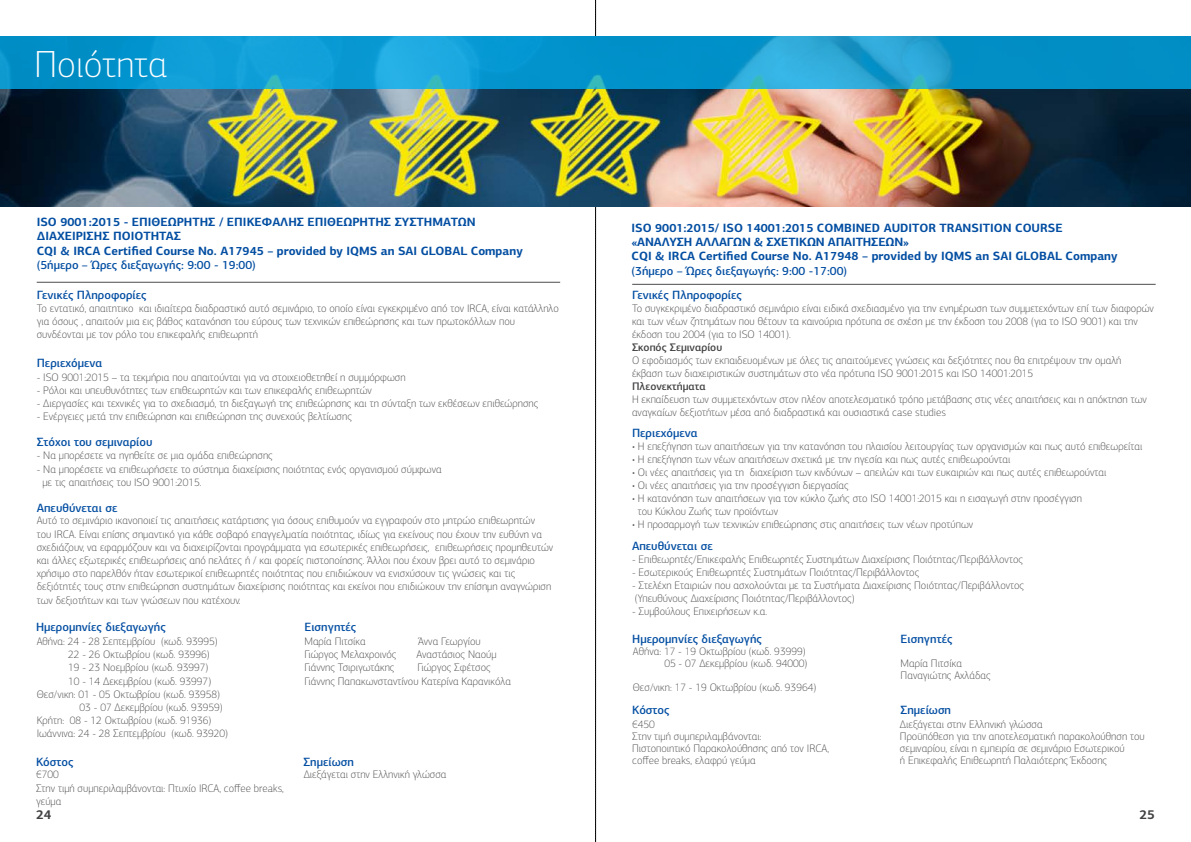
<style>
.page{position:relative;width:1191px;height:842px;background:#fff}
.page>*{position:absolute;margin:0;border:0;box-sizing:border-box;transform-origin:0 0}
.t1{font:100 38px "PF Centro Sans Pro";color:#fff}
.t2{font:700 13px "PF Centro Sans Pro";color:#414042}
.t3{font:700 12px/14.4px "PF Centro Sans Pro";color:#034ea2}
.t4{font:500 12px "PF Centro Sans Pro";color:#034ea2}
.t5{font:100 11px/13.2px "PF Centro Sans Pro";color:#414042}
.t6{font:500 11px "PF Centro Sans Pro";color:#414042}
</style>
<div class="page">
<svg style="left:595px;top:0;width:1px;height:842px"></svg>
<img style="left:0;top:89px;width:1191px;height:118px">
<svg style="left:0;top:36px;width:1191px;height:53px;background:#0d99cf"></svg>
<hr style="left:37px;top:282px;width:523px;height:1px;background:#4d4d4f">
<hr style="left:632px;top:284px;width:523px;height:1px;background:#4d4d4f">
<h1 class="t1" style="left:34px;top:42px;width:135px">Ποιότητα</h1>
<p class="t3" style="left:37px;top:214px;width:487px">ISO 9001:2015 - ΕΠΙΘΕΩΡΗΤΗΣ / ΕΠΙΚΕΦΑΛΗΣ ΕΠΙΘΕΩΡΗΤΗΣ ΣΥΣΤΗΜΑΤΩΝ<br>ΔΙΑΧΕΙΡΙΣΗΣ ΠΟΙΟΤΗΤΑΣ<br>CQI &amp; IRCA Certified Course No. A17945 – provided by IQMS an SAI GLOBAL Company</p>
<p class="t4" style="left:37px;top:258px;width:221px">(5ήμερο – Ώρες διεξαγωγής: 9:00 - 19:00)</p>
<p class="t5" style="left:37px;top:301px;width:523px">Το εντατικό, απαιτητικο και ιδιαίτερα διαδραστικό αυτό σεμινάριο, το οποίο είναι εγκεκριμένο από τον IRCA, είναι κατάλληλο για όσους , απαιτούν μια εις βάθος κατανόηση του εύρους των τεχνικών επιθεώρησης και των πρωτοκόλλων που συνδέονται με τον ρόλο του επικεφαλής επιθεωρητή</p>
<p class="t4" style="left:37px;top:287px;width:111px">Γενικές Πληροφορίες</p>
<p class="t4" style="left:37px;top:356px;width:67px">Περιεχόμενα</p>
<p class="t5" style="left:37px;top:370px;width:370px">- ISO 9001:2015 – τα τεκμήρια που απαιτούνται για να στοιχειοθετηθεί η συμμόρφωση</p>
<p class="t5" style="left:37px;top:384px;width:337px">- Ρόλοι και υπευθυνότητες των επιθεωρητών και των επικεφαλής επιθεωρητών</p>
<p class="t5" style="left:37px;top:397px;width:503px">- Διεργασίες και τεχνικές για το σχεδιασμό, τη διεξαγωγή της επιθεώρησης και τη σύνταξη των εκθέσεων επιθεώρησης</p>
<p class="t5" style="left:37px;top:410px;width:317px">- Ενέργειες μετά την επιθεώρηση και επιθεώρηση της συνεχούς βελτίωσης</p>
<p class="t4" style="left:37px;top:435px;width:117px">Στόχοι του σεμιναρίου</p>
<p class="t5" style="left:37px;top:449px;width:238px">- Να μπορέσετε να ηγηθείτε σε μια ομάδα επιθεώρησης</p>
<p class="t5" style="left:42px;top:462px;width:401px;text-indent:-6px">- Να μπορέσετε να επιθεωρήσετε το σύστημα διαχείρισης ποιότητας ενός οργανισμού σύμφωνα με τις απαιτήσεις του ISO 9001:2015.</p>
<p class="t4" style="left:37px;top:500px;width:82px">Απευθύνεται σε</p>
<p class="t5" style="left:37px;top:514px;width:518px">Αυτό το σεμινάριο ικανοποιεί τις απαιτήσεις κατάρτισης για όσους επιθυμούν να εγγραφούν στο μητρώο επιθεωρητών<br>του IRCA. Είναι επίσης σημαντικό για κάθε σοβαρό επαγγελματία ποιότητας, ιδίως για εκείνους που έχουν την ευθύνη να σχεδιάζουν, να εφαρμόζουν και να διαχειρίζονται προγράμματα για εσωτερικές επιθεωρήσεις, επιθεωρήσεις προμηθευτών και άλλες εξωτερικές επιθεωρήσεις από πελάτες ή / και φορείς πιστοποίησης. Άλλοι που έχουν βρει αυτό το σεμινάριο χρήσιμο στο παρελθόν ήταν εσωτερικοί επιθεωρητές ποιότητας που επιδιώκουν να ενισχύσουν τις γνώσεις και τις δεξιότητές τους στην επιθεώρηση συστημάτων διαχείρισης ποιότητας και εκείνοι που επιδιώκουν την επίσημη αναγνώριση των δεξιοτήτων και των γνώσεων που κατέχουν.</p>
<p class="t4" style="left:36px;top:619px;width:131px">Ημερομηνίες διεξαγωγής</p>
<p class="t5" style="left:37px;top:635px;width:183px">Αθήνα: 24 - 28 Σεπτεμβρίου (κωδ. 93995)</p>
<p class="t5" style="left:68px;top:648px;width:143px">22 - 26 Οκτωβρίου (κωδ. 93996)</p>
<p class="t5" style="left:68px;top:661px;width:142px">19 - 23 Νοεμβρίου (κωδ. 93997)</p>
<p class="t5" style="left:68px;top:674px;width:144px">10 - 14 Δεκεμβρίου (κωδ. 93997)</p>
<p class="t5" style="left:37px;top:688px;width:185px">Θεσ/νικη: 01 - 05 Οκτωβρίου (κωδ. 93958)</p>
<p class="t5" style="left:80px;top:701px;width:144px">03 - 07 Δεκεμβρίου (κωδ. 93959)</p>
<p class="t5" style="left:37px;top:714px;width:176px">Κρήτη: 08 - 12 Οκτωβρίου (κωδ. 91936)</p>
<p class="t5" style="left:37px;top:727px;width:193px">Ιωάννινα: 24 - 28 Σεπτεμβρίου (κωδ. 93920)</p>
<p class="t4" style="left:304px;top:619px;width:53px">Εισηγητές</p>
<p class="t5" style="left:304px;top:635px;width:63px">Μαρία Πιτσίκα</p>
<p class="t5" style="left:418px;top:635px;width:64px">Άννα Γεωργίου</p>
<p class="t5" style="left:304px;top:648px;width:93px">Γιώργος Μελαχροινός</p>
<p class="t5" style="left:416px;top:648px;width:82px">Αναστάσιος Ναούμ</p>
<p class="t5" style="left:304px;top:661px;width:92px">Γιάννης Τσιριγωτάκης</p>
<p class="t5" style="left:304px;top:661px;width:208px;text-indent:113px">Γιώργος Σφέτσος<br>Γιάννης Παπακωνσταντίνου Κατερίνα Καρανικόλα</p>
<p class="t4" style="left:303px;top:755px;width:52px">Σημείωση</p>
<p class="t4" style="left:36px;top:755px;width:39px">Κόστος</p>
<p class="t5" style="left:36px;top:768px;width:249px">€700<br>Στην τιμή συμπεριλαμβάνονται: Πτυχίο IRCA, coffee breaks, γεύμα</p>
<p class="t5" style="left:304px;top:768px;width:144px">Διεξάγεται στην Ελληνική γλώσσα</p>
<p class="t3" style="left:631px;top:220px;width:487px">ISO 9001:2015/ ISO 14001:2015 COMBINED AUDITOR TRANSITION COURSE «ΑΝΆΛΥΣΗ ΑΛΛΑΓΏΝ &amp; ΣΧΕΤΙΚΏΝ ΑΠΑΙΤΉΣΕΩΝ»<br>CQI &amp; IRCA Certified Course No. A17948 – provided by IQMS an SAI GLOBAL Company</p>
<p class="t4" style="left:631px;top:263px;width:217px">(3ήμερο – Ώρες διεξαγωγής: 9:00 -17:00)</p>
<p class="t4" style="left:632px;top:287px;width:111px">Γενικές Πληροφορίες</p>
<p class="t5" style="left:632px;top:302px;width:523px">Το συγκεκριμένο διαδραστικό σεμινάριο είναι ειδικά σχεδιασμένο για την ενημέρωση των συμμετεχόντων επί των διαφορών και των νέων ζητημάτων που θέτουν τα καινούρια πρότυπα σε σχέση με την έκδοση του 2008 (για το ISO 9001) και την έκδοση του 2004 (για το ISO 14001).</p>
<p class="t6" style="left:632px;top:340px;width:92px">Σκοπός Σεμιναρίου</p>
<p class="t5" style="left:632px;top:354px;width:491px">Ο εφοδιασμός των εκπαιδευομένων με όλες τις απαιτούμενες γνώσεις και δεξιότητες που θα επιτρέψουν την ομαλή έκβαση των διαχειριστικών συστημάτων στο νέα πρότυπα ISO 9001:2015 και ISO 14001:2015</p>
<p class="t6" style="left:632px;top:379px;width:75px">Πλεονεκτήματα</p>
<p class="t5" style="left:632px;top:393px;width:516px">Η εκπαίδευση των συμμετεχόντων στον πλέον αποτελεσματικό τρόπο μετάβασης στις νέες απαιτήσεις και η απόκτηση των αναγκαίων δεξιοτήτων μέσα από διαδραστικά και ουσιαστικά case studies</p>
<p class="t4" style="left:632px;top:426px;width:67px">Περιεχόμενα</p>
<p class="t5" style="left:632px;top:440px;width:512px">• Η επεξήγηση των απαιτήσεων για την κατανόηση του πλαισίου λειτουργίας των οργανισμών και πως αυτό επιθεωρείται</p>
<p class="t5" style="left:632px;top:453px;width:380px">• Η επεξήγηση των νέων απαιτήσεων σχετικά με την ηγεσία και πως αυτές επιθεωρούνται</p>
<p class="t5" style="left:632px;top:466px;width:476px">• Oι νέες απαιτήσεις για τη διαχείριση των κινδύνων – απειλών και των ευκαιριών και πως αυτές επιθεωρούνται</p>
<p class="t5" style="left:632px;top:479px;width:218px">• Oι νέες απαιτήσεις για την προσέγγιση διεργασίας</p>
<p class="t5" style="left:637px;top:492px;width:446px;text-indent:-6px">• Η κατανόηση των απαιτήσεων για τον κύκλο ζωής στο ISO 14001:2015 και η εισαγωγή στην προσέγγιση του Κύκλου Ζωής των προϊόντων</p>
<p class="t5" style="left:632px;top:518px;width:343px">• Η προσαρμογή των τεχνικών επιθεώρησης στις απαιτήσεις των νέων προτύπων</p>
<p class="t4" style="left:632px;top:539px;width:82px">Απευθύνεται σε</p>
<p class="t5" style="left:632px;top:553px;width:392px">- Επιθεωρητές/Επικεφαλής Επιθεωρητές Συστημάτων Διαχείρισης Ποιότητας/Περιβάλλοντος</p>
<p class="t5" style="left:632px;top:566px;width:289px">- Εσωτερικούς Επιθεωρητές Συστημάτων Ποιότητας/Περιβάλλοντος</p>
<p class="t5" style="left:632px;top:579px;width:394px">- Στελέχη Εταιριών που ασχολούνται με τα Συστήματα Διαχείρισης Ποιότητας/Περιβάλλοντος (Υπευθύνους Διαχείρισης Ποιότητας/Περιβάλλοντος)</p>
<p class="t5" style="left:632px;top:605px;width:137px">- Συμβούλους Επιχειρήσεων κ.α.</p>
<p class="t4" style="left:632px;top:631px;width:131px">Ημερομηνίες διεξαγωγής</p>
<p class="t5" style="left:633px;top:646px;width:176px;line-height:12px;text-align:right">Αθήνα: 17 - 19 Οκτωβρίου (κωδ. 93999)<br>05 - 07 Δεκεμβρίου (κωδ. 94000)</p>
<p class="t5" style="left:633px;top:681px;width:185px">Θεσ/νικη: 17 - 19 Οκτωβρίου (κωδ. 93964)</p>
<p class="t4" style="left:632px;top:703px;width:39px">Κόστος</p>
<p class="t4" style="left:900px;top:631px;width:53px">Εισηγητές</p>
<p class="t5" style="left:900px;top:658px;width:92px;line-height:12px">Μαρία Πιτσίκα<br>Παναγιώτης Αχλάδας</p>
<p class="t4" style="left:900px;top:703px;width:52px">Σημείωση</p>
<p class="t5" style="left:632px;top:718px;width:198px;line-height:12px">€450<br>Στην τιμή συμπεριλαμβάνονται:<br>Πιστοποιητικό Παρακολούθησης από τον IRCA, coffee breaks, ελαφρύ γεύμα</p>
<p class="t5" style="left:900px;top:718px;width:246px;line-height:12px">Διεξάγεται στην Ελληνική γλώσσα<br>Προϋπόθεση για την αποτελεσματική παρακολούθηση του σεμιναρίου, είναι η εμπειρία σε σεμινάριο Εσωτερικού<br>ή Επικεφαλής Επιθεωρητή Παλαιότερης Έκδοσης</p>
<p class="t2" style="left:36px;top:806px;width:17px">24</p>
<p class="t2" style="left:1139px;top:806px;width:17px">25</p>
</div>
